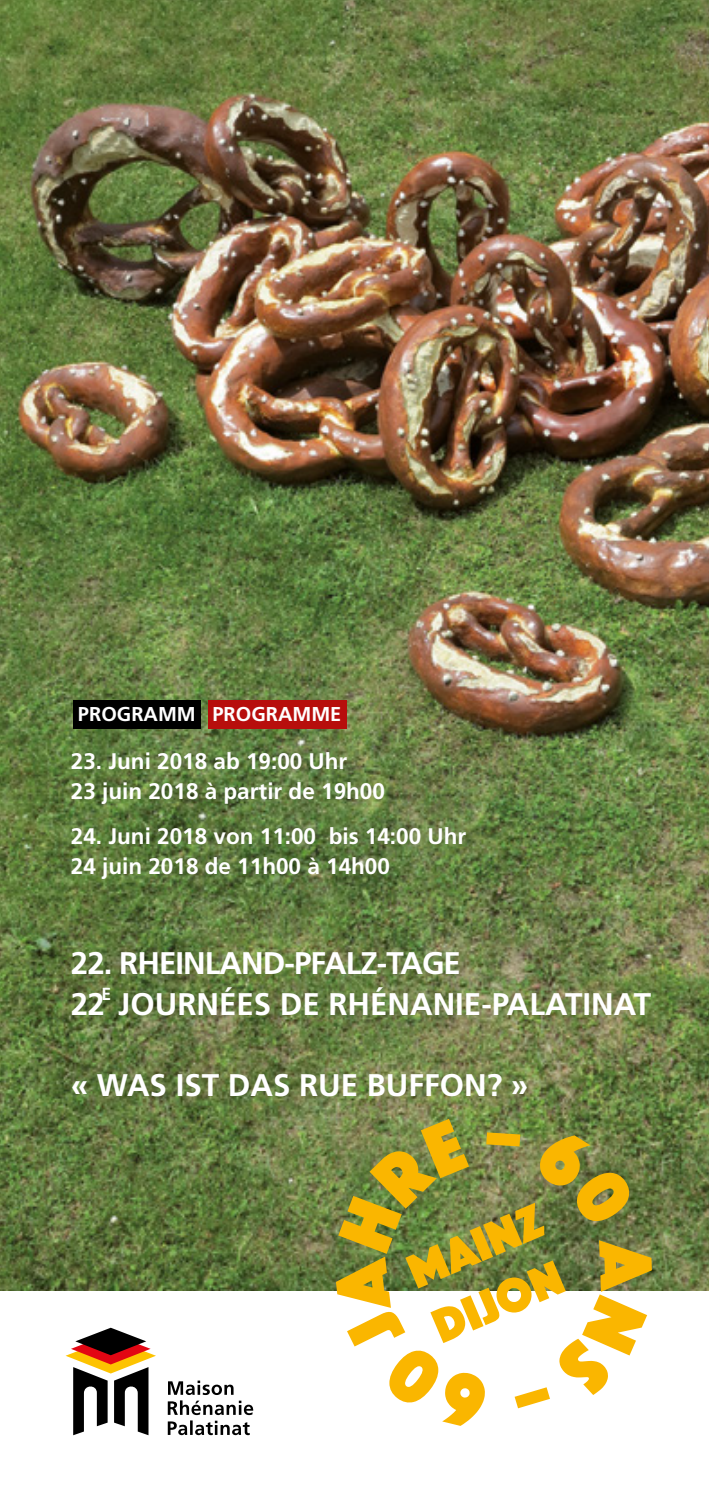
<style>
.page{position:relative;width:709px;height:1489px;background:#fff}
.page>*{position:absolute;margin:0;border:0;box-sizing:border-box;transform-origin:0 0}
.t1{font:50px "Phosphate Solid";color:#fab600}
.t2{font:700 31.25px "Frutiger";color:#fff}
.t3{font:700 31.25px "Frutiger";letter-spacing:-.03em;color:#fff}
.t4{font:700 22.5px/30px "Frutiger";color:#fff}
.t5{font:700 20px "Frutiger";color:#fff}
.t6{font:700 17.5px "Frutiger";color:#fff}
</style>
<div class="page">
<img style="left:0;top:0;width:709px;height:1290px">
<div style="left:73px;top:700px;width:127px;height:28px;background:#000"></div>
<div style="left:208px;top:700px;width:139px;height:28px;background:#b70e0c"></div>
<svg style="left:66px;top:1327px;width:90px;height:107px"></svg>
<svg style="left:168px;top:1420px;width:82px;height:14px"></svg>
<svg style="left:168px;top:1400px;width:85px;height:14px"></svg>
<svg style="left:168px;top:1380px;width:65px;height:14px"></svg>
<svg style="left:334px;top:1118px;width:318px;height:173px;background:#6c7d46"></svg>
<p class="t5" style="left:78px;top:702px;width:265px">PROGRAMM PROGRAMME</p>
<p class="t4" style="left:71px;top:745px;width:315px">23. Juni 2018 ab 19:00 Uhr<br>23 juin 2018 à partir de 19h00</p>
<p class="t4" style="left:71px;top:820px;width:397px">24. Juni 2018 von 11:00 bis 14:00 Uhr<br>24 juin 2018 de 11h00 à 14h00</p>
<p class="t3" style="left:71px;top:945px;width:391px">22. RHEINLAND-PFALZ-TAGE</p>
<p class="t2" style="left:71px;top:985px;width:582px">22 JOURNÉES DE RHÉNANIE-PALATINAT</p>
<p class="t6" style="left:102px;top:983px;width:11px">E</p>
<p class="t2" style="left:71px;top:1067px;width:459px">« WAS IST DAS RUE BUFFON? »</p>
<p class="t1" style="left:396px;top:1240px;width:144px;rotate:-23deg">MAINZ</p>
<p class="t1" style="left:421px;top:1295px;width:138px;rotate:-23deg">DIJON</p>
</div>
